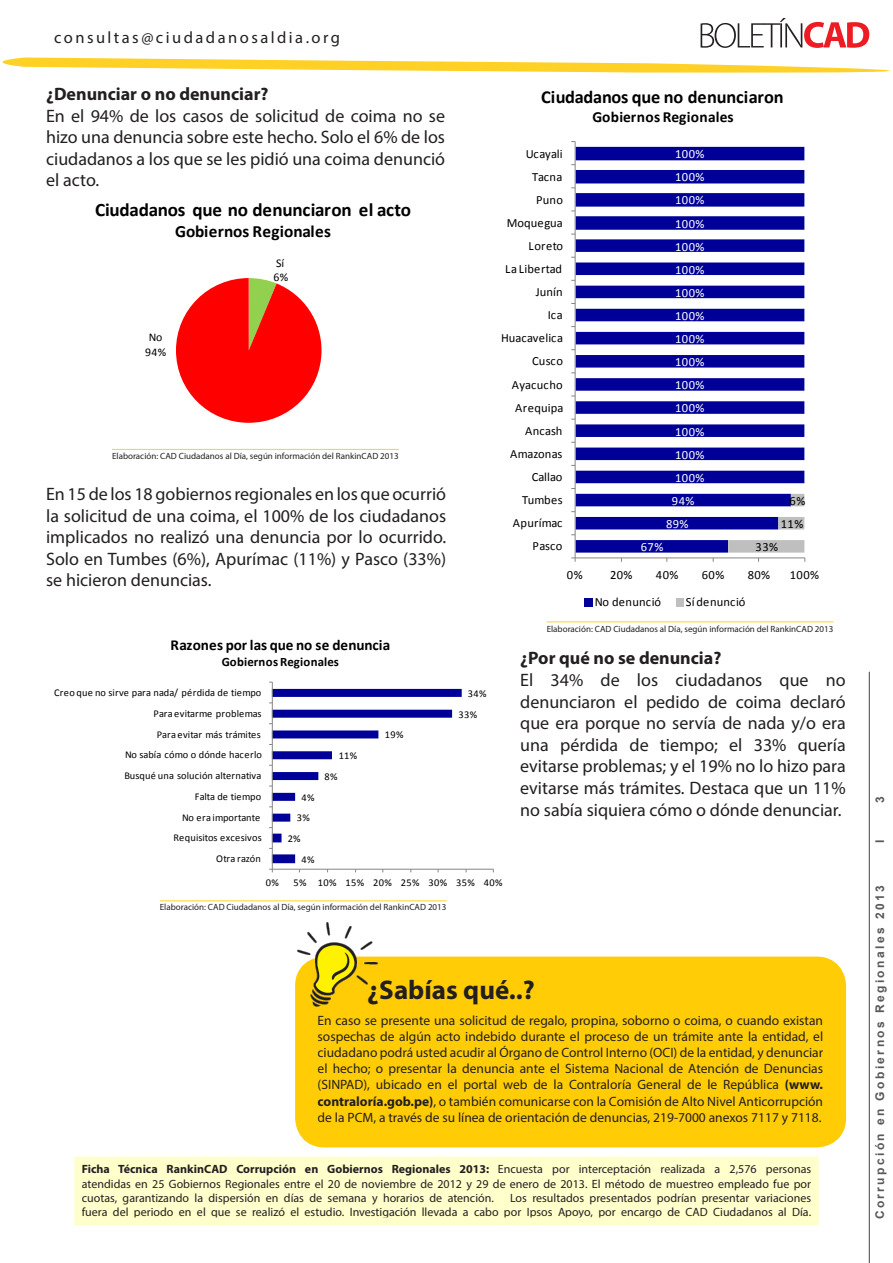
<style>
.page{position:relative;width:893px;height:1263px;background:#fff}
.page>*{position:absolute;margin:0;border:0;box-sizing:border-box;transform-origin:0 0}
.Cuerpo_de_texto{font:700 27px "Myriad Pro";color:#231f20}
.t1{font:700 19.05px "Calibri";letter-spacing:-.015em;color:#000}
.t2{font:700 18.3px "Calibri";letter-spacing:-.01em;color:#000}
.Cuerpo_de_texto-2{font:18px/21.6px "Myriad Pro";color:#231f20;text-align:justify}
.Cuerpo_de_texto-3{font:700 18px "Myriad Pro";color:#231f20}
.t3{font:700 17.25px "Calibri";color:#000}
.t4{font:16.5px "Myriad Pro";letter-spacing:.15em;color:#231f20}
.t5{font:700 15.45px "Calibri";letter-spacing:.005em;color:#000}
.t6{font:700 15.15px "Calibri";letter-spacing:-.01em;color:#000}
.Cuerpo_de_texto-4{font:13.5px/16.2px "Myriad Pro";color:#231f20;text-align:justify}
.t7{font:700 12.75px "Calibri";letter-spacing:.005em;color:#000}
.t8{font:12.6px "Calibri";letter-spacing:.015em;color:#000}
.t9{font:12.6px "Calibri";letter-spacing:.03em;color:#fff}
.t10{font:12.6px "Calibri";letter-spacing:-.01em;color:#000}
.Cuerpo_de_texto-5{font:12px/14.4px "Myriad Pro";color:#231f20;text-align:justify}
.t11{font:700 12px "Arial";letter-spacing:.2em;color:#59595c}
.t12{font:11.7px/14.4px "Calibri";color:#000}
.t13{font:10.35px "Calibri";letter-spacing:.01em;color:#000}
.t14{font:10.35px "Calibri";letter-spacing:.03em;color:#000}
.t15{font:10.35px "Calibri";letter-spacing:-.015em;color:#000}
.Cuerpo_de_texto-6{font:9px "Myriad Pro";color:#231f20}
.s1{font-weight:700}
</style>
<div class="page">
<hr style="left:869px;top:672px;width:1px;height:591px;background:#59595c">
<svg style="left:2px;top:58px;width:888px;height:15px"></svg>
<svg style="left:701px;top:18px;width:168px;height:30px"></svg>
<div style="left:78px;top:1160px;width:737px;height:61px;background:#ffc"></div>
<div style="left:74px;top:1157px;width:745px;height:68px;border:8px solid #ffc"></div>
<div style="left:306px;top:968px;width:529px;height:168px;background:#ffcc05;border-radius:18px"></div>
<div style="left:295px;top:956px;width:551px;height:191px;border:22px solid #ffcc05;border-radius:18px"></div>
<img style="left:295px;top:922px;width:85px;height:86px">
<hr style="left:272px;top:869px;width:221px;height:1px;background:#868686">
<hr style="left:272px;top:682px;width:1px;height:187px;background:#868686">
<svg style="left:269px;top:689px;width:193px;height:174px"></svg>
<svg style="left:176px;top:278px;width:145px;height:145px"></svg>
<svg style="left:576px;top:147px;width:228px;height:406px;fill:#009"></svg>
<hr style="left:575px;top:557px;width:230px;height:1px;background:#868686">
<svg style="left:728px;top:494px;width:77px;height:68px"></svg>
<hr style="left:575px;top:142px;width:1px;height:416px;background:#868686">
<svg style="left:571px;top:557px;width:5px;height:5px"></svg>
<div style="left:584px;top:598px;width:9px;height:9px;background:#009"></div>
<div style="left:676px;top:598px;width:8px;height:9px;background:#bfbfbf"></div>
<hr style="left:112px;top:449px;width:287px;height:1px;background:#ffd126">
<hr style="left:547px;top:621px;width:286px;height:1px;background:#ffd126">
<hr style="left:160px;top:900px;width:286px;height:1px;background:#ffd126">
<p class="t4" style="left:54px;top:27px;width:287px">consultas@ciudadanosaldia.org</p>
<p class="Cuerpo_de_texto-3" style="left:46px;top:82px;width:224px">¿Denunciar o no denunciar?</p>
<p class="Cuerpo_de_texto-2" style="left:46px;top:105px;width:401px">En el 94% de los casos de solicitud de coima no se hizo una denuncia sobre este hecho. Solo el 6% de los ciudadanos a los que se les pidió una coima denunció el acto.</p>
<p class="t1" style="left:95px;top:197px;width:317px">Ciudadanos que no denunciaron el acto</p>
<p class="t3" style="left:175px;top:221px;width:158px">Gobiernos Regionales</p>
<p class="t12" style="left:145px;top:330px;width:23px;text-align:center">No<br>94%</p>
<p class="t12" style="left:273px;top:256px;width:16px">Sí<br>6%</p>
<p class="Cuerpo_de_texto-6" style="left:112px;top:450px;width:288px">Elaboración: CAD Ciudadanos al Día, según información del RankinCAD 2013</p>
<p class="Cuerpo_de_texto-2" style="left:46px;top:483px;width:402px">En 15 de los 18 gobiernos regionales en los que ocurrió la solicitud de una coima, el 100% de los ciudadanos implicados no realizó una denuncia por lo ocurrido.<br>Solo en Tumbes (6%), Apurímac (11%) y Pasco (33%) se hicieron denuncias.</p>
<p class="t6" style="left:171px;top:635px;width:221px">Razones por las que no se denuncia</p>
<p class="t7" style="left:222px;top:653px;width:119px">Gobiernos Regionales</p>
<p class="t13" style="left:54px;top:686px;width:209px">Creo que no sirve para nada/ pérdida de tiempo</p>
<p class="t13" style="left:153px;top:707px;width:110px">Para evitarme problemas</p>
<p class="t15" style="left:157px;top:728px;width:106px">Para evitar más trámites</p>
<p class="t13" style="left:385px;top:728px;width:20px">19%</p>
<p class="t13" style="left:125px;top:748px;width:138px">No sabía cómo o dónde hacerlo</p>
<p class="t13" style="left:339px;top:749px;width:20px">11%</p>
<p class="t13" style="left:124px;top:769px;width:139px">Busqué una solución alternativa</p>
<p class="t13" style="left:325px;top:770px;width:15px">8%</p>
<p class="t13" style="left:195px;top:790px;width:68px">Falta de tiempo</p>
<p class="t13" style="left:301px;top:790px;width:15px">4%</p>
<p class="t13" style="left:182px;top:811px;width:80px">No era importante</p>
<p class="t13" style="left:297px;top:811px;width:15px">3%</p>
<p class="t13" style="left:174px;top:831px;width:90px">Requisitos excesivos</p>
<p class="t13" style="left:288px;top:832px;width:15px">2%</p>
<p class="t13" style="left:216px;top:852px;width:46px">Otra razón</p>
<p class="t13" style="left:301px;top:853px;width:15px">4%</p>
<p class="t13" style="left:468px;top:687px;width:20px">34%</p>
<p class="t13" style="left:459px;top:707px;width:20px">33%</p>
<p class="t2" style="left:541px;top:85px;width:244px">Ciudadanos que no denunciaron</p>
<p class="t5" style="left:592px;top:107px;width:143px">Gobiernos Regionales</p>
<p class="t10" style="left:526px;top:145px;width:38px">Ucayali</p>
<p class="t9" style="left:675px;top:146px;width:31px">100%</p>
<p class="t8" style="left:532px;top:168px;width:32px">Tacna</p>
<p class="t9" style="left:675px;top:169px;width:31px">100%</p>
<p class="t8" style="left:536px;top:192px;width:28px">Puno</p>
<p class="t9" style="left:675px;top:192px;width:31px">100%</p>
<p class="t8" style="left:507px;top:215px;width:58px">Moquegua</p>
<p class="t9" style="left:675px;top:215px;width:31px">100%</p>
<p class="t8" style="left:529px;top:238px;width:36px">Loreto</p>
<p class="t9" style="left:675px;top:239px;width:31px">100%</p>
<p class="t8" style="left:505px;top:261px;width:58px">La Libertad</p>
<p class="t9" style="left:675px;top:262px;width:31px">100%</p>
<p class="t8" style="left:536px;top:284px;width:28px">Junín</p>
<p class="t9" style="left:675px;top:285px;width:31px">100%</p>
<p class="t8" style="left:548px;top:307px;width:16px">Ica</p>
<p class="t9" style="left:675px;top:308px;width:31px">100%</p>
<p class="t8" style="left:501px;top:330px;width:64px">Huacavelica</p>
<p class="t9" style="left:675px;top:331px;width:31px">100%</p>
<p class="t8" style="left:532px;top:353px;width:32px">Cusco</p>
<p class="t9" style="left:675px;top:354px;width:31px">100%</p>
<p class="t8" style="left:512px;top:376px;width:53px">Ayacucho</p>
<p class="t9" style="left:675px;top:377px;width:31px">100%</p>
<p class="t8" style="left:515px;top:400px;width:50px">Arequipa</p>
<p class="t9" style="left:675px;top:400px;width:31px">100%</p>
<p class="t8" style="left:525px;top:423px;width:39px">Ancash</p>
<p class="t9" style="left:675px;top:423px;width:31px">100%</p>
<p class="t10" style="left:510px;top:446px;width:54px">Amazonas</p>
<p class="t9" style="left:675px;top:446px;width:31px">100%</p>
<p class="t8" style="left:532px;top:469px;width:32px">Callao</p>
<p class="t9" style="left:675px;top:470px;width:31px">100%</p>
<p class="t8" style="left:522px;top:492px;width:42px">Tumbes</p>
<p class="t9" style="left:672px;top:493px;width:24px">94%</p>
<p class="t8" style="left:790px;top:493px;width:17px">6%</p>
<p class="t8" style="left:513px;top:515px;width:51px">Apurímac</p>
<p class="t9" style="left:666px;top:516px;width:24px">89%</p>
<p class="t8" style="left:781px;top:516px;width:24px">11%</p>
<p class="t8" style="left:533px;top:538px;width:31px">Pasco</p>
<p class="t9" style="left:641px;top:539px;width:24px">67%</p>
<p class="t8" style="left:756px;top:539px;width:24px">33%</p>
<p class="t8" style="left:567px;top:566px;width:17px">0%</p>
<p class="t8" style="left:610px;top:566px;width:24px">20%</p>
<p class="t8" style="left:656px;top:566px;width:24px">40%</p>
<p class="t8" style="left:702px;top:566px;width:24px">60%</p>
<p class="t8" style="left:748px;top:566px;width:24px">80%</p>
<p class="t8" style="left:790px;top:566px;width:31px">100%</p>
<p class="t8" style="left:595px;top:593px;width:68px">No denunció</p>
<p class="t8" style="left:686px;top:593px;width:61px">Sí denunció</p>
<p class="Cuerpo_de_texto-6" style="left:547px;top:623px;width:288px">Elaboración: CAD Ciudadanos al Día, según información del RankinCAD 2013</p>
<p class="Cuerpo_de_texto-3" style="left:520px;top:647px;width:203px">¿Por qué no se denuncia?</p>
<p class="Cuerpo_de_texto-2" style="left:520px;top:669px;width:327px">El 34% de los ciudadanos que no denunciaron el pedido de coima declaró que era porque no servía de nada y/o era una pérdida de tiempo; el 33% quería evitarse problemas; y el 19% no lo hizo para evitarse más trámites. Destaca que un 11% no sabía siquiera cómo o dónde denunciar.</p>
<p class="t13" style="left:266px;top:876px;width:15px">0%</p>
<p class="t14" style="left:293px;top:876px;width:211px">5% 10% 15% 20% 25% 30% 35% 40%</p>
<p class="Cuerpo_de_texto-6" style="left:160px;top:902px;width:288px">Elaboración: CAD Ciudadanos al Día, según información del RankinCAD 2013</p>
<p class="Cuerpo_de_texto" style="left:367px;top:973px;width:169px">¿Sabías qué..?</p>
<p class="Cuerpo_de_texto-4" style="left:318px;top:1012px;width:507px">En caso se presente una solicitud de regalo, propina, soborno o coima, o cuando existan sospechas de algún acto indebido durante el proceso de un trámite ante la entidad, el ciudadano podrá usted acudir al Órgano de Control Interno (OCI) de la entidad, y denunciar el hecho; o presentar la denuncia ante el Sistema Nacional de Atención de Denuncias (SINPAD), ubicado en el portal web de la Contraloría General de le República <span class="s1">(www. contraloría.gob.pe)</span>, o también comunicarse con la Comisión de Alto Nivel Anticorrupción de la PCM, a través de su línea de orientación de denuncias, 219-7000 anexos 7117 y 7118.</p>
<p class="Cuerpo_de_texto-5" style="left:82px;top:1162px;width:731px"><span class="s1">Ficha Técnica RankinCAD Corrupción en Gobiernos Regionales 2013:</span> Encuesta por interceptación realizada a 2,576 personas atendidas en 25 Gobiernos Regionales entre el 20 de noviembre de 2012 y 29 de enero de 2013. El método de muestreo empleado fue por cuotas, garantizando la dispersión en días de semana y horarios de atención.</p>
<p class="Cuerpo_de_texto-5" style="left:82px;top:1190px;width:731px;text-align:right">Los resultados presentados podrían presentar variaciones<br>fuera del periodo en el que se realizó el estudio. Investigación llevada a cabo por Ipsos Apoyo, por encargo de CAD Ciudadanos al Día.</p>
<p class="t11" style="left:872px;top:803px;width:8px;rotate:-90deg">3</p>
<p class="t11" style="left:872px;top:843px;width:5px;rotate:-90deg">I</p>
<p class="t11" style="left:872px;top:1219px;width:335px;rotate:-90deg">Corrupción en Gobiernos Regionales 2013</p>
</div>
